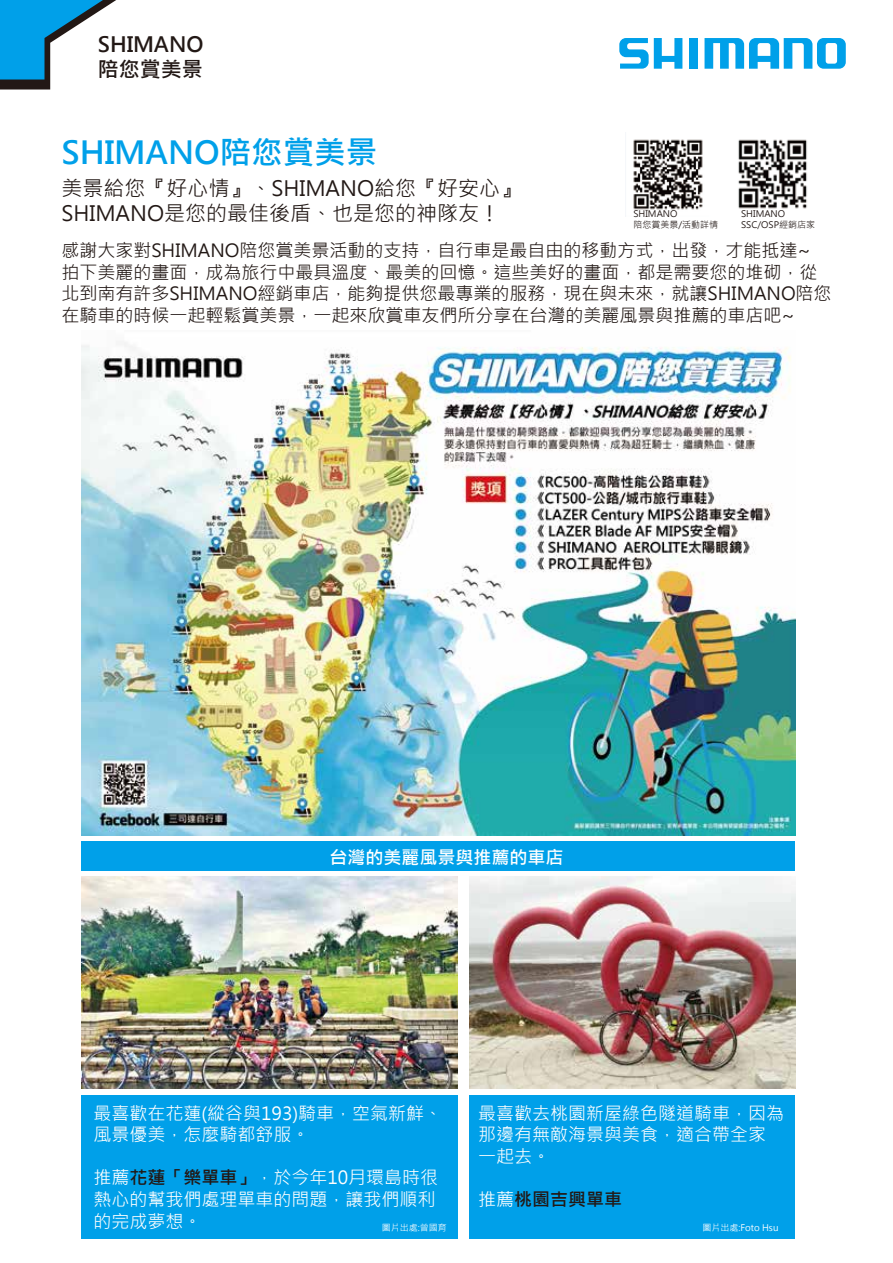
<style>
.page{position:relative;width:893px;height:1263px;background:#fff}
.page>*{position:absolute;margin:0;border:0;box-sizing:border-box;transform-origin:0 0}
.t1{font:700 31.5px "Microsoft Jheng Hei";color:#00a0e9}
.t2{font:21px/25.2px "Microsoft Jheng Hei";color:#221815}
.t3{font:700 21px/25.2px "Microsoft Jheng Hei";color:#221815}
.t4{font:18px/21.6px "Microsoft Jheng Hei";color:#221815}
.t5{font:18px/21.6px "Microsoft Jheng Hei";color:#fff}
.t6{font:700 18px "Microsoft Jheng Hei";color:#fff}
.t7{font:700 18px "Microsoft Jheng Hei";color:#221815}
.t8{font:9px/10.8px "Microsoft Jheng Hei";color:#221815}
.t9{font:9px "Microsoft Jheng Hei";color:#fff}
.s1{font-weight:700;color:#221815}
.s2{font-weight:400;color:#fff}
</style>
<div class="page">
<svg style="left:619px;top:38px;width:63px;height:31px"></svg>
<div style="left:689px;top:38px;width:9px;height:31px;background:#00a0e9"></div>
<svg style="left:704px;top:38px;width:142px;height:31px"></svg>
<svg style="left:0;top:0;width:116px;height:90px"></svg>
<img style="left:82px;top:342px;width:713px;height:493px">
<div style="left:81px;top:842px;width:714px;height:29px;background:#00a0e9"></div>
<img style="left:469px;top:877px;width:326px;height:211px">
<div style="left:469px;top:1095px;width:326px;height:143px;background:#00a0e9"></div>
<img style="left:82px;top:877px;width:376px;height:211px">
<div style="left:81px;top:1095px;width:377px;height:143px;background:#00a0e9"></div>
<img style="left:625px;top:139px;width:78px;height:77px">
<img style="left:738px;top:139px;width:69px;height:70px">
<p class="t3" style="left:98px;top:32px;width:107px">SHIMANO陪您賞美景</p>
<h1 class="t1" style="left:61px;top:133px;width:317px">SHIMANO陪您賞美景</h1>
<p class="t2" style="left:61px;top:176px;width:461px">美景給您『好心情』、SHIMANO給您『好安心』<br>SHIMANO是您的最佳後盾、也是您的神隊友！</p>
<p class="t4" style="left:61px;top:240px;width:772px">感謝大家對SHIMANO陪您賞美景活動的支持，自行車是最自由的移動方式，出發，才能抵達~拍下美麗的畫面，成為旅行中最具溫度、最美的回憶。這些美好的畫面，都是需要您的堆砌，從北到南有許多SHIMANO經銷車店，能夠提供您最專業的服務，現在與未來，就讓SHIMANO陪您在騎車的時候一起輕鬆賞美景，一起來欣賞車友們所分享在台灣的美麗風景與推薦的車店吧~</p>
<p class="t8" style="left:633px;top:208px;width:86px">SHIMANO<br>陪您賞美景/活動詳情</p>
<p class="t8" style="left:741px;top:208px;width:75px">SHIMANO<br>SSC/OSP經銷店家</p>
<p class="t6" style="left:329px;top:846px;width:235px">台灣的美麗風景與推薦的車店</p>
<p class="t5" style="left:93px;top:1102px;width:350px">最喜歡在花蓮(縱谷與193)騎車，空氣新鮮、風景優美，怎麼騎都舒服。</p>
<p class="t5" style="left:93px;top:1167px;width:346px">推薦<span class="s1">花蓮「樂單車」</span>，於今年10月環島時很熱心的幫我們處理單車的問題，讓我們順利的完成夢想。</p>
<p class="t5" style="left:478px;top:1102px;width:307px">最喜歡去桃園新屋綠色隧道騎車，因為那邊有無敵海景與美食，適合帶全家一起去。</p>
<p class="t7" style="left:478px;top:1188px;width:145px"><span class="s2">推薦</span>桃園吉興單車</p>
<p class="t9" style="left:382px;top:1222px;width:67px">圖片出處:曾國育</p>
<p class="t9" style="left:702px;top:1222px;width:78px">圖片出處:Foto Hsu</p>
</div>
